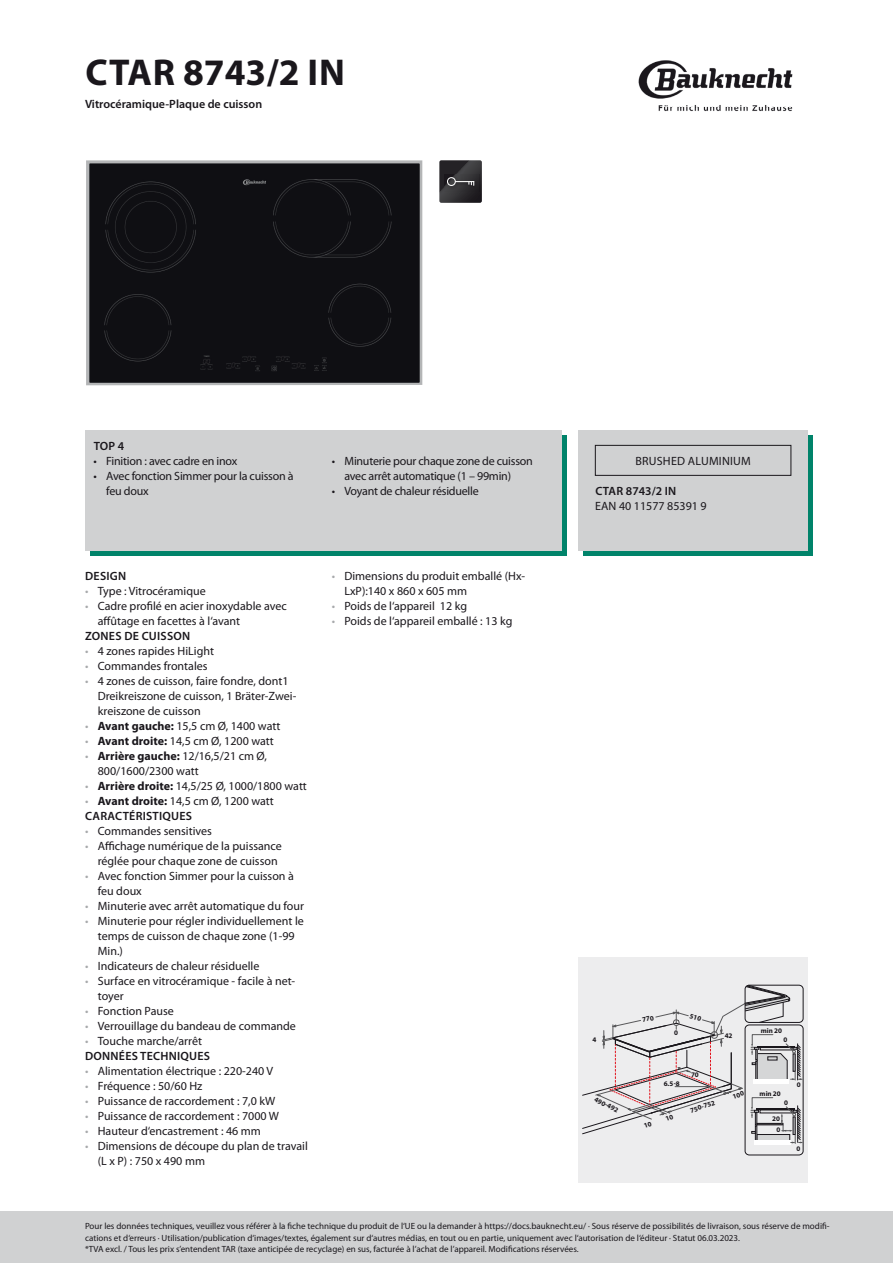
<style>
.page{position:relative;width:893px;height:1263px;background:#fff}
.page>*{position:absolute;margin:0;border:0;box-sizing:border-box;transform-origin:0 0}
.t1{font:700 37.5px "Myriad Pro";color:#1a171c}
.t2{font:12px/15px "Myriad Pro";color:#1a171c}
.t3{font:12px/15px "Myriad Pro";letter-spacing:-.02em;color:#1a171c}
.t4{font:600 12px "Myriad Pro";color:#1a171c}
.t5{font:12px "Myriad Pro";letter-spacing:.02em;color:#1a171c}
.t6{font:600 12px "Myriad Pro";letter-spacing:.02em;color:#1a171c}
.t7{font:9px/11.2px "Myriad Pro";color:#1a171c}
.t8{font:700 7.05px/11.7px "Myriad Pro";color:#1a171c;text-align:center}
.s1{color:#a7a9ab}
.s2{font-weight:700}
.s3{font-weight:600}
</style>
<div class="page">
<img style="left:638px;top:60px;width:155px;height:52px">
<div style="left:0;top:1212px;width:893px;height:51px;background:#d0d1d2"></div>
<img style="left:86px;top:160px;width:336px;height:225px">
<svg style="left:439px;top:160px;width:43px;height:43px;background:#3a383b"></svg>
<svg style="left:90px;top:436px;width:477px;height:120px;background:#228f7b"></svg>
<div style="left:85px;top:430px;width:476px;height:120px;background:#d0d1d2"></div>
<div style="left:584px;top:436px;width:229px;height:120px;background:#00836a"></div>
<div style="left:578px;top:430px;width:230px;height:120px;background:#d0d1d2"></div>
<div style="left:595px;top:445px;width:196px;height:30px;border:1px solid #1a171c"></div>
<div style="left:578px;top:958px;width:230px;height:225px;background:#ededee"></div>
<div style="left:745px;top:1025px;width:58px;height:130px;border:1px solid #1a171c;border-radius:4px"></div>
<div style="left:754px;top:1140px;width:36px;height:5px;background:#fff"></div>
<svg style="left:583px;top:985px;width:219px;height:158px"></svg>
<h1 class="t1" style="left:85px;top:48px;width:261px">CTAR 8743/2 IN</h1>
<p class="t4" style="left:85px;top:97px;width:179px">Vitrocéramique-Plaque de cuisson</p>
<p class="t4" style="left:94px;top:439px;width:32px">TOP 4</p>
<p class="t3" style="left:94px;top:454px;width:145px">• Finition : avec cadre en inox</p>
<p class="t3" style="left:106px;top:469px;width:189px;text-indent:-13px">• Avec fonction Simmer pour la cuisson à feu doux</p>
<p class="t3" style="left:344px;top:454px;width:190px;text-indent:-13px">• Minuterie pour chaque zone de cuisson avec arrêt automatique (1 – 99min)</p>
<p class="t3" style="left:332px;top:484px;width:149px">• Voyant de chaleur résiduelle</p>
<p class="t4" style="left:85px;top:570px;width:43px">DESIGN</p>
<p class="t2" style="left:85px;top:584px;width:122px"><span class="s1">•</span> Type : Vitrocéramique</p>
<p class="t2" style="left:98px;top:599px;width:190px;text-indent:-13px"><span class="s1">•</span> Cadre profilé en acier inoxydable avec affûtage en facettes à l‘avant</p>
<p class="t6" style="left:85px;top:630px;width:107px">ZONES DE CUISSON</p>
<p class="t2" style="left:85px;top:644px;width:130px"><span class="s1">•</span> 4 zones rapides HiLight</p>
<p class="t2" style="left:85px;top:659px;width:124px"><span class="s1">•</span> Commandes frontales</p>
<p class="t2" style="left:98px;top:674px;width:200px;text-indent:-13px"><span class="s1">•</span> 4 zones de cuisson, faire fondre, dont1<br>Dreikreiszone de cuisson, 1 Bräter-Zwei&shy;kreiszone de cuisson</p>
<p class="t2" style="left:85px;top:719px;width:197px"><span class="s1">•</span> <span class="s2">Avant gauche:</span> 15,5 cm Ø, 1400 watt</p>
<p class="t2" style="left:85px;top:734px;width:190px"><span class="s1">•</span> <span class="s2">Avant droite:</span> 14,5 cm Ø, 1200 watt</p>
<p class="t2" style="left:98px;top:749px;width:171px;text-indent:-13px"><span class="s1">•</span> <span class="s2">Arrière gauche:</span> 12/16,5/21 cm Ø,<br>800/1600/2300 watt</p>
<p class="t2" style="left:85px;top:779px;width:223px"><span class="s1">•</span> <span class="s2">Arrière droite:</span> 14,5/25 Ø, 1000/1800 watt</p>
<p class="t2" style="left:85px;top:794px;width:190px"><span class="s1">•</span> <span class="s2">Avant droite:</span> 14,5 cm Ø, 1200 watt<br><span class="s3">CARACTÉRISTIQUES</span></p>
<p class="t2" style="left:85px;top:824px;width:128px"><span class="s1">•</span> Commandes sensitives</p>
<p class="t2" style="left:98px;top:839px;width:186px;text-indent:-13px"><span class="s1">•</span> Affichage numérique de la puissance réglée pour chaque zone de cuisson</p>
<p class="t2" style="left:98px;top:869px;width:198px;text-indent:-13px"><span class="s1">•</span> Avec fonction Simmer pour la cuisson à feu doux</p>
<p class="t2" style="left:85px;top:899px;width:220px"><span class="s1">•</span> Minuterie avec arrêt automatique du four</p>
<p class="t2" style="left:98px;top:914px;width:208px;text-indent:-13px"><span class="s1">•</span> Minuterie pour régler individuellement le temps de cuisson de chaque zone (1-99<br>Min.)</p>
<p class="t2" style="left:85px;top:959px;width:176px"><span class="s1">•</span> Indicateurs de chaleur résiduelle</p>
<p class="t2" style="left:98px;top:974px;width:199px;text-indent:-13px"><span class="s1">•</span> Surface en vitrocéramique - facile à net&shy;toyer</p>
<p class="t2" style="left:85px;top:1004px;width:90px"><span class="s1">•</span> Fonction Pause</p>
<p class="t2" style="left:85px;top:1019px;width:212px"><span class="s1">•</span> Verrouillage du bandeau de commande</p>
<p class="t2" style="left:85px;top:1034px;width:127px"><span class="s1">•</span> Touche marche/arrêt<br><span class="s3">DONNÉES TECHNIQUES</span></p>
<p class="t2" style="left:85px;top:1064px;width:190px"><span class="s1">•</span> Alimentation électrique : 220-240 V</p>
<p class="t2" style="left:85px;top:1079px;width:119px"><span class="s1">•</span> Fréquence : 50/60 Hz</p>
<p class="t2" style="left:85px;top:1094px;width:192px"><span class="s1">•</span> Puissance de raccordement : 7,0 kW</p>
<p class="t2" style="left:85px;top:1109px;width:196px"><span class="s1">•</span> Puissance de raccordement : 7000 W</p>
<p class="t2" style="left:85px;top:1124px;width:177px"><span class="s1">•</span> Hauteur d‘encastrement : 46 mm</p>
<p class="t2" style="left:98px;top:1139px;width:212px;text-indent:-13px"><span class="s1">•</span> Dimensions de découpe du plan de travail (L x P) : 750 x 490 mm</p>
<p class="t2" style="left:344px;top:569px;width:182px;text-indent:-13px"><span class="s1">•</span> Dimensions du produit emballé (Hx-<br>LxP):140 x 860 x 605 mm</p>
<p class="t2" style="left:332px;top:599px;width:137px"><span class="s1">•</span> Poids de l‘appareil 12 kg</p>
<p class="t2" style="left:332px;top:614px;width:182px"><span class="s1">•</span> Poids de l‘appareil emballé : 13 kg</p>
<p class="t5" style="left:635px;top:454px;width:117px">BRUSHED ALUMINIUM</p>
<p class="t4" style="left:595px;top:484px;width:82px">CTAR 8743/2 IN</p>
<p class="t2" style="left:595px;top:499px;width:113px">EAN 40 11577 85391 9</p>
<p class="t8" style="left:597px;top:1093px;width:27px;rotate:25deg">490-492</p>
<p class="t8" style="left:674px;top:1027px;width:5px">0</p>
<p class="t8" style="left:761px;top:1025px;width:23px">min 20</p>
<p class="t8" style="left:784px;top:1034px;width:5px">0</p>
<p class="t8" style="left:664px;top:1077px;width:17px">6.5 8</p>
<p class="t8" style="left:691px;top:1069px;width:9px">70</p>
<p class="t8" style="left:688px;top:1104px;width:27px;rotate:-18deg">750-752</p>
<p class="t8" style="left:760px;top:1088px;width:23px">min 20</p>
<p class="t8" style="left:772px;top:1112px;width:9px">20<br>0</p>
<p class="t8" style="left:784px;top:1097px;width:5px">0</p>
<p class="t8" style="left:797px;top:1079px;width:5px">0</p>
<p class="t8" style="left:796px;top:1143px;width:5px">0</p>
<p class="t7" style="left:85px;top:1221px;width:746px">Pour les données techniques, veuillez vous référer à la fiche technique du produit de l‘UE ou la demander à https://docs.bauknecht.eu/ · Sous réserve de possibilités de livraison, sous réserve de modifi&shy;cations et d‘erreurs · Utilisation/publication d‘images/textes, également sur d‘autres médias, en tout ou en partie, uniquement avec l‘autorisation de l‘éditeur · Statut 06.03.2023.<br>*TVA excl. / Tous les prix s’entendent TAR (taxe anticipée de recyclage) en sus, facturée à l’achat de l’appareil. Modifications réservées.</p>
</div>
